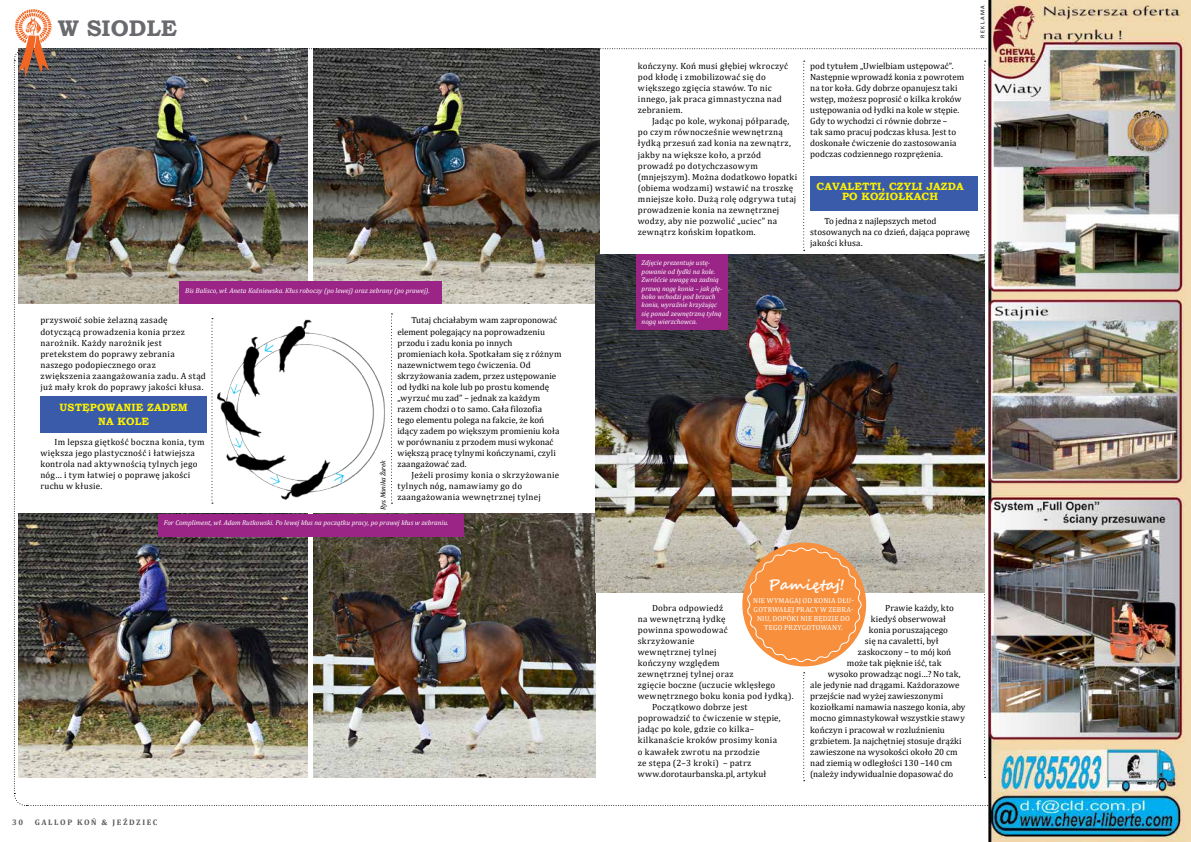
<style>
.page{position:relative;width:1191px;height:842px;background:#fff}
.page>*{position:absolute;margin:0;border:0;box-sizing:border-box;transform-origin:0 0}
.t1{font:700 22.6px "Bookman Old Style";color:#696a6d}
.t2{font:700 14.6px "Segoe Script";letter-spacing:-.005em;color:#fff;scale:1.05 1}
.t3{font:700 10.6px/14.4px "Bookman Old Style";letter-spacing:.01em;color:#fff200;text-align:center}
.t4{font:9px/11.1px "Cambria";letter-spacing:.015em;color:#000}
.t5{font:9px "Cambria";letter-spacing:.035em;color:#000}
.t6{font:700 8px "Cambria";letter-spacing:.2em;color:#58595b}
.t7{font:7.3px/8.9px "Cambria";letter-spacing:.025em;color:#fff}
.t8{font:italic 7px/8.4px "Cambria";color:#fff}
.t9{font:italic 7px "Cambria";letter-spacing:-.03em;color:#000}
.t10{font:6px "Calibri";letter-spacing:.24em;color:#000}
</style>
<div class="page">
<img style="left:14px;top:9px;width:974px;height:797px">
<img style="left:988px;top:0;width:203px;height:842px">
<h1 class="t1" style="left:58px;top:12px;width:121px">W SIODLE</h1>
<p class="t8" style="left:185px;top:286px;width:246px">Bis Balisco, wł. Aneta Koźniewska. Kłus roboczy (po lewej) oraz zebrany (po prawej).</p>
<p class="t4" style="left:40px;top:315px;width:167px">przyswoić sobie żelazną zasadę dotyczącą prowadzenia konia przez narożnik. Każdy narożnik jest pretekstem do poprawy zebrania naszego podopiecznego oraz zwiększenia zaangażowania zadu. A stąd już mały krok do poprawy jakości kłusa.</p>
<p class="t3" style="left:60px;top:400px;width:130px">USTĘPOWANIE ZADEM<br>NA KOLE</p>
<p class="t4" style="left:40px;top:436px;width:166px;text-indent:14px">Im lepsza giętkość boczna konia, tym większa jego plastyczność i łatwiejsza kontrola nad aktywnością tylnych jego nóg… i tym łatwiej o poprawę jakości ruchu w kłusie.</p>
<p class="t9" style="left:378px;top:510px;width:51px;rotate:-90deg">Rys. Monika Żurek</p>
<p class="t4" style="left:397px;top:315px;width:165px;text-indent:14px">Tutaj chciałabym wam zaproponować element polegający na poprowadzeniu przodu i zadu konia po innych promieniach koła. Spotkałam się z różnym nazewnictwem tego ćwiczenia. Od skrzyżowania zadem, przez ustępowanie od łydki na kole lub po prostu komendę „wyrzuć mu zad” – jednak za każdym razem chodzi o to samo. Cała filozofia<br>tego elementu polega na fakcie, że koń idący zadem po większym promieniu koła w porównaniu z przodem musi wykonać większą pracę tylnymi kończynami, czyli zaangażować zad.</p>
<p class="t4" style="left:397px;top:469px;width:163px;text-indent:14px">Jeżeli prosimy konia o skrzyżowanie tylnych nóg, namawiamy go do zaangażowania wewnętrznej tylnej</p>
<p class="t8" style="left:164px;top:518px;width:286px">For Compliment, wł. Adam Rutkowski. Po lewej kłus na początku pracy, po prawej kłus w zebraniu.</p>
<p class="t6" style="left:12px;top:817px;width:13px">30</p>
<p class="t6" style="left:35px;top:817px;width:124px">GALLOP KOŃ &amp; JEŹDZIEC</p>
<p class="t4" style="left:638px;top:60px;width:152px">kończyny. Koń musi głębiej wkroczyć pod kłodę i zmobilizować się do większego zgięcia stawów. To nic innego, jak praca gimnastyczna nad zebraniem.</p>
<p class="t4" style="left:638px;top:116px;width:161px;text-indent:14px">Jadąc po kole, wykonaj półparadę, po czym równocześnie wewnętrzną łydką przesuń zad konia na zewnątrz, jakby na większe koło, a przód prowadź po dotychczasowym (mnjejszym). Można dodatkowo łopatki (obiema wodzami) wstawić na troszkę mniejsze koło. Dużą rolę odgrywa tutaj prowadzenie konia na zewnętrznej wodzy, aby nie pozwolić „uciec” na zewnątrz końskim łopatkom.</p>
<p class="t8" style="left:641px;top:259px;width:82px">Zdjęcie prezentuje ustę&shy;powanie od łydki na kole.<br>Zwróćcie uwagę na zadnią prawą nogę konia – jak głę&shy;boko wchodzi pod brzuch konia, wyraźnie krzyżując się ponad zewnętrzną tylną nogą wierzchowca.</p>
<p class="t4" style="left:810px;top:60px;width:155px">pod tytułem „Uwielbiam ustępować”.<br>Następnie wprowadź konia z powrotem na tor koła. Gdy dobrze opanujesz taki wstęp, możesz poprosić o kilka kroków ustępowania od łydki na kole w stępie.<br>Gdy to wychodzi ci równie dobrze –<br>tak samo pracuj podczas kłusa. Jest to doskonałe ćwiczenie do zastosowania podczas codziennego rozprężenia.</p>
<p class="t3" style="left:816px;top:181px;width:149px;line-height:10px">CAVALETTI, CZYLI JAZDA<br>PO KOZIOŁKACH</p>
<p class="t4" style="left:810px;top:215px;width:161px;text-indent:14px">To jedna z najlepszych metod stosowanych na co dzień, dająca poprawę jakości kłusa.</p>
<p class="t10" style="left:978px;top:38px;width:34px;rotate:-90deg">reklama</p>
<h2 class="t2" style="left:768px;top:573px;width:74px">Pamiętaj!</h2>
<p class="t7" style="left:753px;top:596px;width:31px">ni e wymagaj</p>
<p class="t7" style="left:802px;top:596px;width:17px">od konia</p>
<p class="t7" style="left:837px;top:596px;width:6px">dłu</p>
<p class="t7" style="left:851px;top:596px;width:4px">-</p>
<p class="t7" style="left:753px;top:605px;width:6px">gotrwał</p>
<p class="t7" style="left:788px;top:605px;width:14px">ej prac</p>
<p class="t7" style="left:814px;top:605px;width:29px">y w zebra</p>
<p class="t7" style="left:851px;top:605px;width:4px">-</p>
<p class="t7" style="left:757px;top:614px;width:21px">niu , dop</p>
<p class="t4" style="left:652px;top:602px;width:73px">Dobra odpowiedź</p>
<p class="t5" style="left:638px;top:613px;width:89px">na wewnętrzną łydkę</p>
<p class="t4" style="left:638px;top:624px;width:91px">powinna spowodować</p>
<p class="t5" style="left:638px;top:636px;width:58px">skrzyżowanie</p>
<p class="t5" style="left:638px;top:647px;width:80px">wewnętrznej tylnej</p>
<p class="t4" style="left:638px;top:657px;width:83px">kończyny względem</p>
<p class="t5" style="left:638px;top:669px;width:97px">zewnętrznej tylnej oraz</p>
<p class="t4" style="left:638px;top:679px;width:139px">zgięcie boczne (uczucie wklęsłego</p>
<p class="t4" style="left:638px;top:691px;width:157px">wewnętrznego boku konia pod łydką).</p>
<p class="t4" style="left:652px;top:702px;width:97px">Początkowo dobrze jest</p>
<p class="t4" style="left:638px;top:713px;width:144px">poprowadzić to ćwiczenie w stępie,</p>
<p class="t4" style="left:638px;top:724px;width:118px">jadąc po kole, gdzie co kilka–</p>
<p class="t4" style="left:638px;top:735px;width:141px">kilkanaście kroków prosimy konia</p>
<p class="t5" style="left:638px;top:746px;width:124px">o kawałek zwrotu na przodzie</p>
<p class="t5" style="left:638px;top:757px;width:115px">ze stępa (2–3 kroki) – patrz</p>
<p class="t4" style="left:638px;top:768px;width:130px">www.dorotaurbanska.pl, artykuł</p>
<p class="t4" style="left:885px;top:602px;width:70px">Prawie każdy, kto</p>
<p class="t4" style="left:871px;top:613px;width:77px">kiedyś obserwował</p>
<p class="t4" style="left:869px;top:624px;width:81px">konia poruszającego</p>
<p class="t4" style="left:865px;top:635px;width:75px">się na cavaletti, był</p>
<p class="t4" style="left:858px;top:646px;width:95px">zaskoczony – to mój koń</p>
<p class="t4" style="left:847px;top:657px;width:96px">może tak pięknie iść, tak</p>
<p class="t4" style="left:828px;top:669px;width:134px">wysoko prowadząc nogi…? No tak,</p>
<p class="t4" style="left:810px;top:680px;width:151px">ale jedynie nad drągami. Każdorazowe</p>
<p class="t4" style="left:810px;top:691px;width:134px">przejście nad wyżej zawieszonymi</p>
<p class="t4" style="left:810px;top:702px;width:157px">koziołkami namawia naszego konia, aby</p>
<p class="t4" style="left:810px;top:713px;width:156px">mocno gimnastykował wszystkie stawy</p>
<p class="t4" style="left:810px;top:724px;width:136px">kończyn i pracował w rozluźnieniu</p>
<p class="t4" style="left:810px;top:735px;width:153px">grzbietem. Ja najchętniej stosuje drążki</p>
<p class="t4" style="left:810px;top:746px;width:149px">zawieszone na wysokości około 20 cm</p>
<p class="t4" style="left:810px;top:757px;width:144px">nad ziemią w odległości 130 –140 cm</p>
<p class="t4" style="left:810px;top:768px;width:144px">(należy indywidualnie dopasować do</p>
<p class="t7" style="left:764px;top:614px;width:82px;text-indent:22px">óki nie będzie do tego prz</p>
<p class="t7" style="left:797px;top:623px;width:11px">ygotowan</p>
<p class="t7" style="left:837px;top:623px;width:7px">y.</p>
</div>
